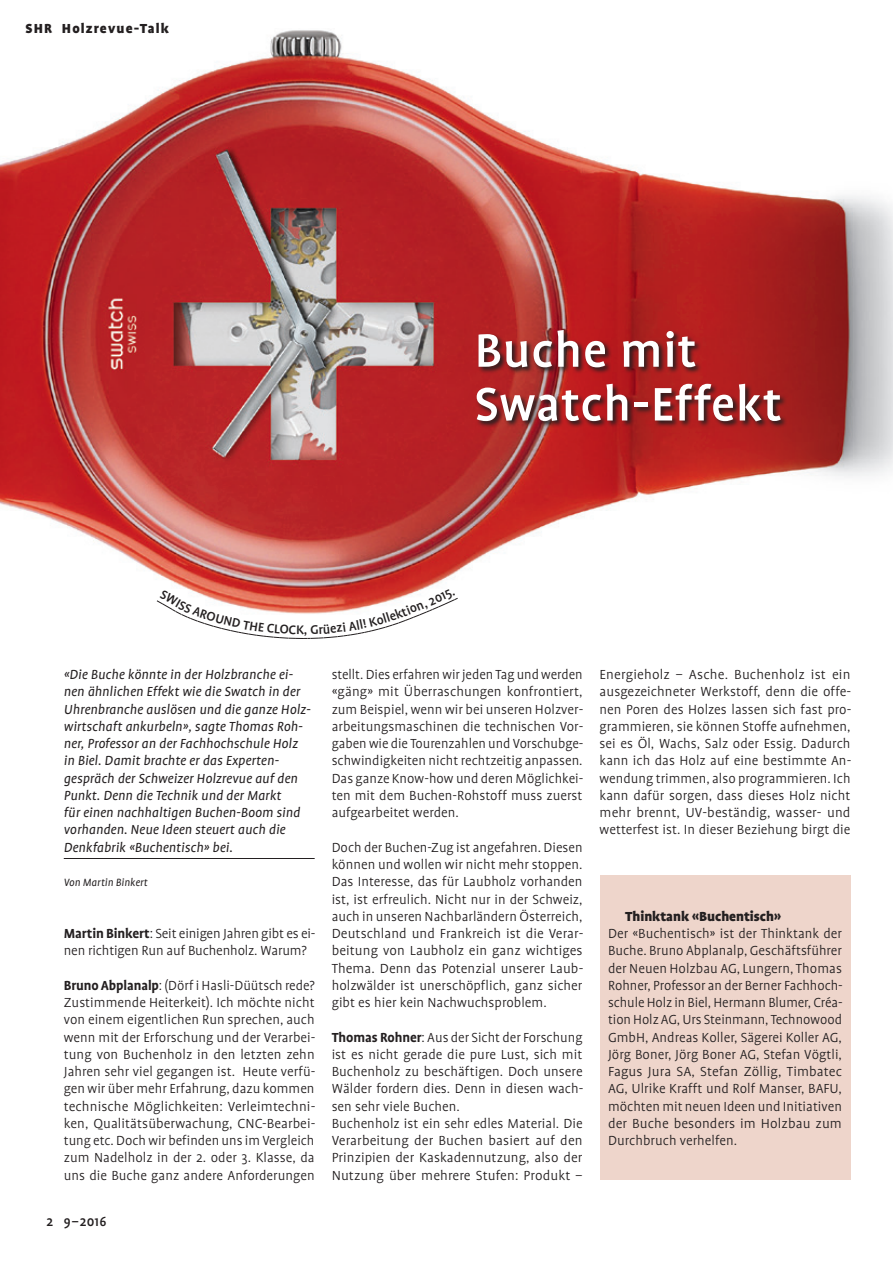
<style>
.page{position:relative;width:893px;height:1263px;background:#fff}
.page>*{position:absolute;margin:0;border:0;box-sizing:border-box;transform-origin:0 0}
.t1{font:500 53.7px/53.7px "Profile";letter-spacing:.015em;color:#fff}
.t2{font:300 15px/17.2px "Profile";letter-spacing:.005em;color:#231f20;text-align:justify}
.t3{font:italic 15px/17.2px "Profile";letter-spacing:.005em;color:#231f20}
.t4{font:900 15px "Profile";letter-spacing:-.005em;color:#231f20}
.t5{font:900 15px "Profile";letter-spacing:.075em;color:#231f20}
.t6{font:500 15px "Profile";color:#231f20}
.t7{font:italic 12px "Profile";letter-spacing:.005em;color:#231f20}
.s1{font-weight:700}
</style>
<div class="page">
<div style="left:600px;top:876px;width:250px;height:304px;background:#eed5cb"></div>
<img style="left:0;top:30px;width:893px;height:559px">
<svg style="left:475px;top:329px;width:312px;height:100px;background:#942122"></svg>
<hr style="left:64px;top:858px;width:251px;height:1px;background:#231f20">
<svg style="left:156px;top:589px;width:302px;height:50px"></svg>
<p class="t5" style="left:26px;top:20px;width:145px">SHR Holzrevue-Talk</p>
<h1 class="t1" style="left:474px;top:324px;width:309px">Buche mit<br>Swatch-Effekt</h1>
<p class="t3" style="left:64px;top:666px;width:248px">«Die Buche könnte in der Holzbranche ei&shy;nen ähnlichen Effekt wie die Swatch in der Uhrenbranche auslösen und die ganze Holz&shy;wirtschaft ankurbeln», sagte Thomas Roh&shy;ner, Professor an der Fachhochschule Holz in Biel. Damit brachte er das Experten&shy;gespräch der Schweizer Holzrevue auf den Punkt. Denn die Technik und der Markt<br>für einen nachhaltigen Buchen-Boom sind vorhanden. Neue Ideen steuert auch die Denkfabrik «Buchentisch» bei.</p>
<p class="t7" style="left:64px;top:876px;width:85px">Von Martin Binkert</p>
<p class="t2" style="left:64px;top:925px;width:253px"><span class="s1">Martin Binkert</span>: Seit einigen Jahren gibt es ei&shy;nen richtigen Run auf Buchenholz. Warum?</p>
<p class="t2" style="left:64px;top:977px;width:253px"><span class="s1">Bruno Abplanalp</span>: (Dörf i Hasli-Düütsch rede?<br>Zustimmende Heiterkeit). Ich möchte nicht von einem eigentlichen Run sprechen, auch wenn mit der Erforschung und der Verarbei&shy;tung von Buchenholz in den letzten zehn Jahren sehr viel gegangen ist. Heute verfü&shy;gen wir über mehr Erfahrung, dazu kommen technische Möglichkeiten: Verleimtechni&shy;ken, Qualitätsüberwachung, CNC-Bearbei&shy;tung etc. Doch wir befinden uns im Vergleich zum Nadelholz in der 2. oder 3. Klasse, da uns die Buche ganz andere Anforderungen</p>
<p class="t6" style="left:47px;top:1213px;width:61px">2 9–2016</p>
<p class="t2" style="left:332px;top:666px;width:253px">stellt. Dies erfahren wir jeden Tag und werden «gäng» mit Überraschungen konfrontiert, zum Beispiel, wenn wir bei unseren Holzver&shy;arbeitungsmaschinen die technischen Vor&shy;gaben wie die Tourenzahlen und Vorschubge&shy;schwindigkeiten nicht rechtzeitig anpassen.<br>Das ganze Know-how und deren Möglichkei&shy;ten mit dem Buchen-Rohstoff muss zuerst aufgearbeitet werden.</p>
<p class="t2" style="left:332px;top:839px;width:253px">Doch der Buchen-Zug ist angefahren. Diesen können und wollen wir nicht mehr stoppen.<br>Das Interesse, das für Laubholz vorhanden ist, ist erfreulich. Nicht nur in der Schweiz, auch in unseren Nachbarländern Österreich, Deutschland und Frankreich ist die Verar&shy;beitung von Laubholz ein ganz wichtiges Thema. Denn das Potenzial unserer Laub&shy;holzwälder ist unerschöpflich, ganz sicher gibt es hier kein Nachwuchsproblem.</p>
<p class="t2" style="left:332px;top:1028px;width:253px;text-align:left"><span class="s1">Thomas Rohner</span>: Aus der Sicht der Forschung ist es nicht gerade die pure Lust, sich mit Buchenholz zu beschäftigen. Doch unsere Wälder fordern dies. Denn in diesen wach&shy;sen sehr viele Buchen.<br>Buchenholz ist ein sehr edles Material. Die Verarbeitung der Buchen basiert auf den Prinzipien der Kaskadennutzung, also der Nutzung über mehrere Stufen: Produkt –</p>
<p class="t2" style="left:600px;top:666px;width:253px">Energieholz – Asche. Buchenholz ist ein ausgezeichneter Werkstoff, denn die offe&shy;nen Poren des Holzes lassen sich fast pro&shy;grammieren, sie können Stoffe aufnehmen, sei es Öl, Wachs, Salz oder Essig. Dadurch kann ich das Holz auf eine bestimmte An&shy;wendung trimmen, also programmieren. Ich kann dafür sorgen, dass dieses Holz nicht mehr brennt, UV-beständig, wasser- und wetterfest ist. In dieser Beziehung birgt die</p>
<p class="t4" style="left:625px;top:908px;width:157px">Thinktank «Buchentisch»</p>
<p class="t2" style="left:608px;top:925px;width:236px">Der «Buchentisch» ist der Thinktank der Buche. Bruno Abplanalp, Geschäftsführer der Neuen Holzbau AG, Lungern, Thomas Rohner, Professor an der Berner Fachhoch&shy;schule Holz in Biel, Hermann Blumer, Créa&shy;tion Holz AG, Urs Steinmann, Technowood GmbH, Andreas Koller, Sägerei Koller AG, Jörg Boner, Jörg Boner AG, Stefan Vögtli, Fagus Jura SA, Stefan Zöllig, Timbatec AG, Ulrike Krafft und Rolf Manser, BAFU, möchten mit neuen Ideen und Initiativen der Buche besonders im Holzbau zum Durchbruch verhelfen.</p>
</div>
